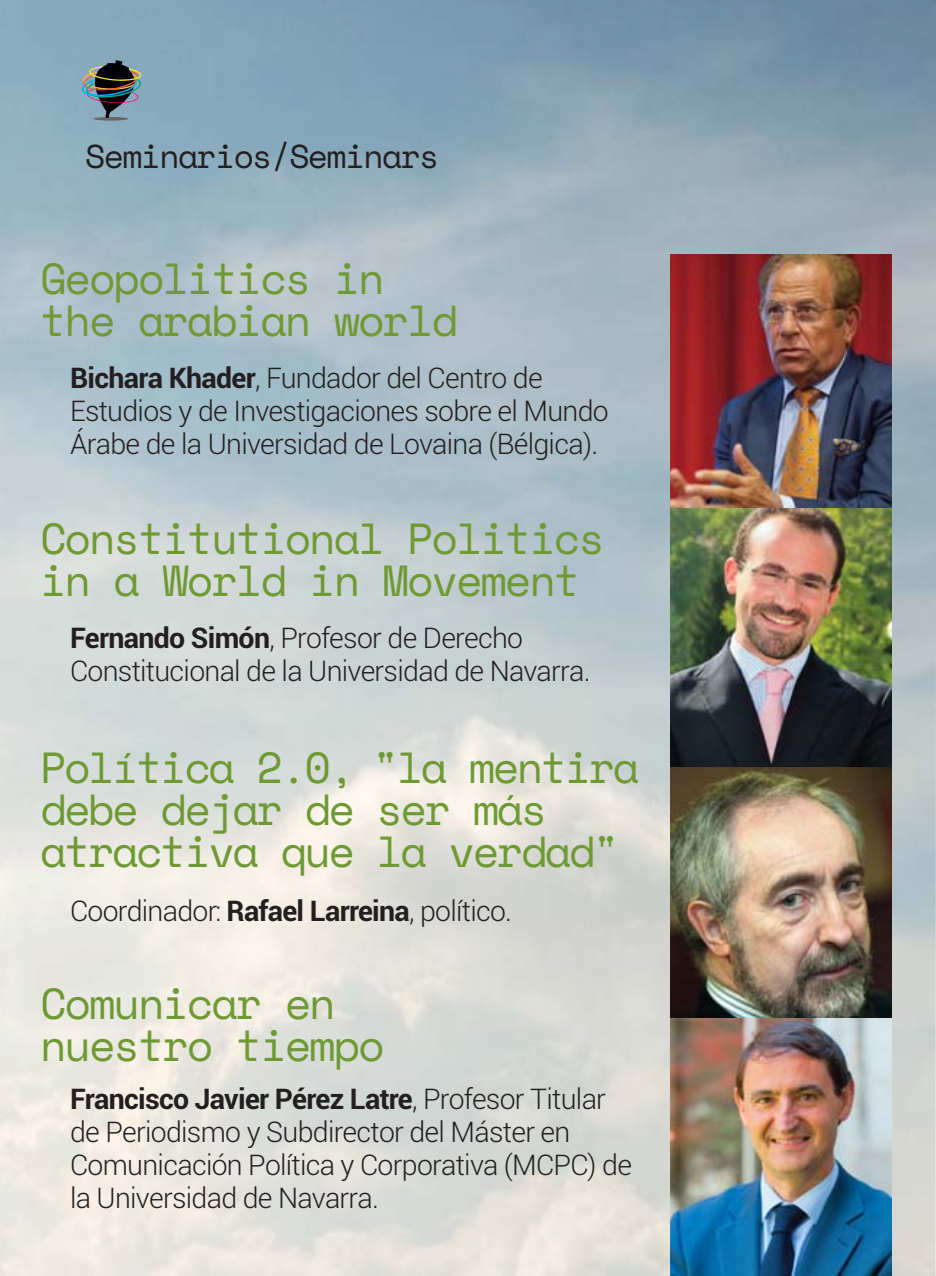
<style>
.page{position:relative;width:936px;height:1276px;background:#fff}
.page>*{position:absolute;margin:0;border:0;box-sizing:border-box;transform-origin:0 0}
.t1{font:43.5px/42px "Space Mono";letter-spacing:-.05em;color:#6e9933}
.t2{font:33px "Space Mono";letter-spacing:-.05em;color:#231f20}
.t3{font:300 28.5px/33px "Roboto";letter-spacing:-.025em;color:#231f20}
.s1{font-weight:700}
</style>
<div class="page">
<img style="left:0;top:0;width:935px;height:1276px">
<svg style="left:93px;top:117px;width:35px;height:4px"></svg>
<svg style="left:81px;top:60px;width:60px;height:58px;background:#5c6e71"></svg>
<img style="left:670px;top:255px;width:221px;height:253px">
<img style="left:670px;top:767px;width:221px;height:252px">
<img style="left:670px;top:508px;width:221px;height:259px">
<img style="left:670px;top:1019px;width:221px;height:256px">
<p class="t2" style="left:85px;top:145px;width:356px">Seminarios/Seminars</p>
<h1 class="t1" style="left:40px;top:262px;width:419px">Geopolitics in the arabian world</h1>
<p class="t3" style="left:70px;top:364px;width:540px"><span class="s1">Bichara Khader</span>, Fundador del Centro de<br>Estudios y de Investigaciones sobre el Mundo<br>Árabe de la Universidad de Lovaina (Bélgica).</p>
<h1 class="t1" style="left:40px;top:522px;width:566px">Constitutional Politics in a World in Movement</h1>
<p class="t3" style="left:70px;top:623px;width:522px"><span class="s1">Fernando Simón</span>, Profesor de Derecho<br>Constitucional de la Universidad de Navarra.</p>
<h1 class="t1" style="left:40px;top:751px;width:600px">Política 2.0, "la mentira debe dejar de ser más atractiva que la verdad"</h1>
<p class="t3" style="left:70px;top:896px;width:443px">Coordinador: <span class="s1">Rafael Larreina</span>, político.</p>
<h1 class="t1" style="left:40px;top:987px;width:346px">Comunicar en nuestro tiempo</h1>
<p class="t3" style="left:70px;top:1084px;width:563px"><span class="s1">Francisco Javier Pérez Latre</span>, Profesor Titular de Periodismo y Subdirector del Máster en Comunicación Política y Corporativa (MCPC) de la Universidad de Navarra.</p>
</div>
